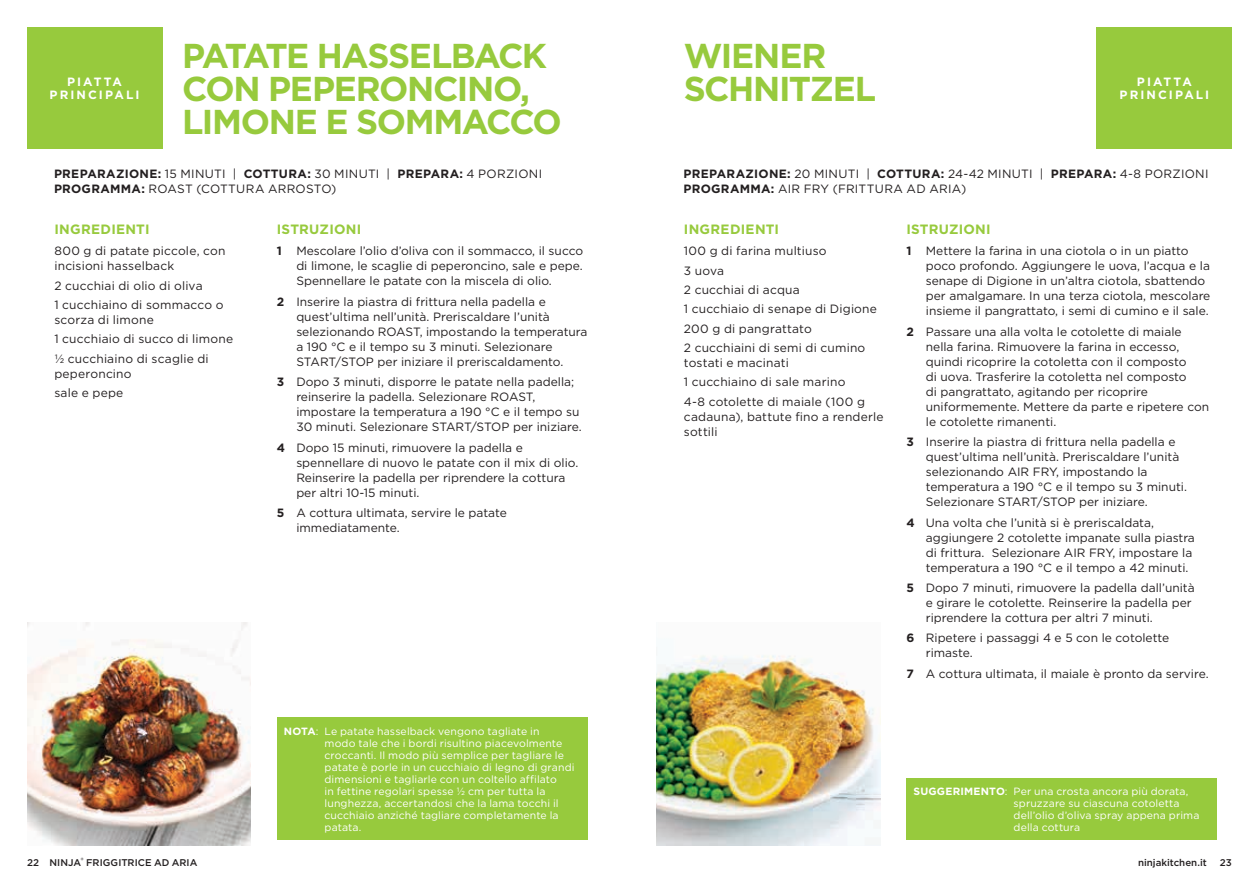
<style>
.page{position:relative;width:1259px;height:893px;background:#fff}
.page>*{position:absolute;margin:0;border:0;box-sizing:border-box;transform-origin:0 0}
.t1{font:700 34.5px/33px "Gotham";letter-spacing:-.04em;color:#97ca3d}
.t2{font:700 13.5px "Gotham";letter-spacing:.02em;color:#97ca3d}
.t3{font:12px/15px "Gotham";color:#231f20}
.t4{font:12px/15px "Gotham";letter-spacing:.02em;color:#231f20}
.t5{font:700 12px/13.5px "Gotham";letter-spacing:.17em;color:#fff;text-align:center}
.t6{font:10.5px/12px "Gotham";letter-spacing:.01em;color:#fff}
.t7{font:500 9.75px "Gotham";color:#231f20}
.s1{font-weight:700}
</style>
<div class="page">
<img style="left:27px;top:623px;width:224px;height:222px">
<img style="left:656px;top:655px;width:224px;height:190px">
<div style="left:1097px;top:27px;width:135px;height:121px;background:#97ca3d"></div>
<div style="left:27px;top:27px;width:135px;height:121px;background:#97ca3d"></div>
<div style="left:277px;top:717px;width:310px;height:122px;background:#97ca3d"></div>
<div style="left:906px;top:778px;width:311px;height:61px;background:#97ca3d"></div>
<p class="t5" style="left:50px;top:75px;width:91px">PIATTA<br>PRINCIPALI</p>
<h1 class="t1" style="left:182px;top:39px;width:381px">PATATE HASSELBACK<br>CON PEPERONCINO,<br>LIMONE E SOMMACCO</h1>
<p class="t4" style="left:54px;top:166px;width:489px"><span class="s1">PREPARAZIONE:</span> 15 MINUTI | <span class="s1">COTTURA:</span> 30 MINUTI | <span class="s1">PREPARA:</span> 4 PORZIONI<br><span class="s1">PROGRAMMA:</span> ROAST (COTTURA ARROSTO)</p>
<p class="t2" style="left:54px;top:220px;width:97px">INGREDIENTI</p>
<p class="t3" style="left:54px;top:243px;width:173px">800 g di patate piccole, con incisioni hasselback</p>
<p class="t3" style="left:54px;top:275px;width:171px;line-height:19.4px">2 cucchiai di olio di oliva<br>1 cucchiaino di sommacco o</p>
<p class="t3" style="left:54px;top:310px;width:180px;line-height:19.4px">scorza di limone<br>1 cucchiaio di succo di limone ½ cucchiaino di scaglie di</p>
<p class="t4" style="left:54px;top:363px;width:79px;line-height:19.4px">peperoncino sale e pepe</p>
<p class="t2" style="left:277px;top:220px;width:86px">ISTRUZIONI</p>
<p class="t3" style="left:296px;top:243px;width:288px;text-align:justify;text-indent:-20px"><span class="s1">1</span> Mescolare l’olio d’oliva con il sommacco, il succo di limone, le scaglie di peperoncino, sale e pepe.<br>Spennellare le patate con la miscela di olio.</p>
<p class="t3" style="left:296px;top:294px;width:293px;text-indent:-20px"><span class="s1">2</span> Inserire la piastra di frittura nella padella e quest’ultima nell’unità. Preriscaldare l’unità selezionando ROAST, impostando la temperatura a 190 °C e il tempo su 3 minuti. Selezionare START/STOP per iniziare il preriscaldamento.</p>
<p class="t3" style="left:296px;top:374px;width:287px;text-indent:-20px"><span class="s1">3</span> Dopo 3 minuti, disporre le patate nella padella; reinserire la padella. Selezionare ROAST, impostare la temperatura a 190 °C e il tempo su 30 minuti. Selezionare START/STOP per iniziare.</p>
<p class="t3" style="left:296px;top:440px;width:283px;text-indent:-20px"><span class="s1">4</span> Dopo 15 minuti, rimuovere la padella e spennellare di nuovo le patate con il mix di olio.<br>Reinserire la padella per riprendere la cottura per altri 10-15 minuti.</p>
<p class="t3" style="left:296px;top:505px;width:212px;text-indent:-20px"><span class="s1">5</span> A cottura ultimata, servire le patate immediatamente.</p>
<p class="t6" style="left:324px;top:725px;width:251px;text-indent:-41px"><span class="s1">NOTA</span>: Le patate hasselback vengono tagliate in<br>modo tale che i bordi risultino piacevolmente croccanti. Il modo più semplice per tagliare le patate è porle in un cucchiaio di legno di grandi dimensioni e tagliarle con un coltello affilato<br>in fettine regolari spesse ½ cm per tutta la lunghezza, accertandosi che la lama tocchi il cucchiaio anziché tagliare completamente la patata.</p>
<h1 class="t1" style="left:684px;top:39px;width:194px">WIENER<br>SCHNITZEL</h1>
<p class="t5" style="left:1119px;top:75px;width:91px">PIATTA<br>PRINCIPALI</p>
<p class="t4" style="left:683px;top:166px;width:526px"><span class="s1">PREPARAZIONE:</span> 20 MINUTI | <span class="s1">COTTURA:</span> 24-42 MINUTI | <span class="s1">PREPARA:</span> 4-8 PORZIONI<br><span class="s1">PROGRAMMA:</span> AIR FRY (FRITTURA AD ARIA)</p>
<p class="t2" style="left:684px;top:220px;width:97px">INGREDIENTI</p>
<p class="t3" style="left:684px;top:241px;width:195px;line-height:19.4px">100 g di farina multiuso<br>3 uova<br>2 cucchiai di acqua<br>1 cucchiaio di senape di Digione<br>200 g di pangrattato<br>2 cucchiaini di semi di cumino</p>
<p class="t3" style="left:684px;top:353px;width:183px;line-height:19.4px">tostati e macinati<br>1 cucchiaino di sale marino<br>4-8 cotolette di maiale (100 g</p>
<p class="t3" style="left:684px;top:409px;width:201px">cadauna), battute fino a renderle sottili</p>
<p class="t2" style="left:906px;top:220px;width:86px">ISTRUZIONI</p>
<p class="t3" style="left:926px;top:243px;width:286px;text-indent:-20px"><span class="s1">1</span> Mettere la farina in una ciotola o in un piatto poco profondo. Aggiungere le uova, l’acqua e la senape di Digione in un’altra ciotola, sbattendo per amalgamare. In una terza ciotola, mescolare insieme il pangrattato, i semi di cumino e il sale.</p>
<p class="t3" style="left:926px;top:324px;width:285px;text-indent:-20px"><span class="s1">2</span> Passare una alla volta le cotolette di maiale nella farina. Rimuovere la farina in eccesso, quindi ricoprire la cotoletta con il composto<br>di uova. Trasferire la cotoletta nel composto<br>di pangrattato, agitando per ricoprire uniformemente. Mettere da parte e ripetere con le cotolette rimanenti.</p>
<p class="t3" style="left:926px;top:434px;width:263px;text-indent:-20px"><span class="s1">3</span> Inserire la piastra di frittura nella padella e quest’ultima nell’unità. Preriscaldare l’unità selezionando AIR FRY, impostando la temperatura a 190 °C e il tempo su 3 minuti.<br>Selezionare START/STOP per iniziare.</p>
<p class="t3" style="left:926px;top:515px;width:270px;text-indent:-20px"><span class="s1">4</span> Una volta che l’unità si è preriscaldata, aggiungere 2 cotolette impanate sulla piastra di frittura. Selezionare AIR FRY, impostare la temperatura a 190 °C e il tempo a 42 minuti.</p>
<p class="t3" style="left:926px;top:580px;width:270px;text-indent:-20px"><span class="s1">5</span> Dopo 7 minuti, rimuovere la padella dall’unità e girare le cotolette. Reinserire la padella per riprendere la cottura per altri 7 minuti.</p>
<p class="t3" style="left:926px;top:630px;width:245px;text-indent:-20px"><span class="s1">6</span> Ripetere i passaggi 4 e 5 con le cotolette rimaste.</p>
<p class="t3" style="left:906px;top:666px;width:304px"><span class="s1">7</span> A cottura ultimata, il maiale è pronto da servire.</p>
<p class="t6" style="left:1013px;top:785px;width:187px;text-indent:-100px"><span class="s1">SUGGERIMENTO</span>: Per una crosta ancora più dorata, spruzzare su ciascuna cotoletta dell’olio d’oliva spray appena prima della cottura</p>
<p class="t7" style="left:50px;top:856px;width:149px">NINJA<sup>®</sup> FRIGGITRICE AD ARIA</p>
<p class="t7" style="left:27px;top:856px;width:14px">22</p>
<p class="t7" style="left:1138px;top:856px;width:70px">ninjakitchen.it</p>
<p class="t7" style="left:1219px;top:856px;width:14px">23</p>
</div>
